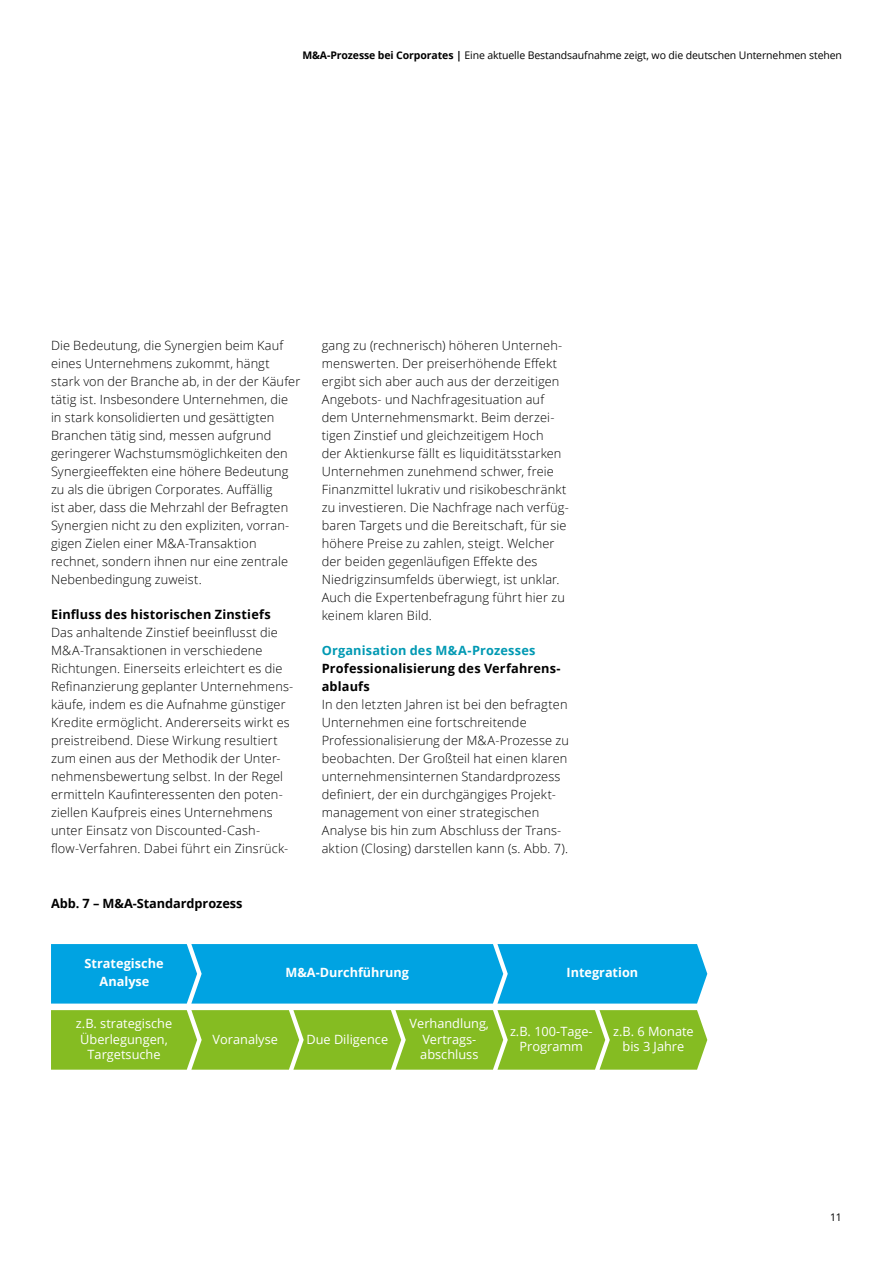
<style>
.page{position:relative;width:893px;height:1263px;background:#fff}
.page>*{position:absolute;margin:0;border:0;box-sizing:border-box;transform-origin:0 0}
.t1{font:300 12.75px/18px "Open Sans";letter-spacing:.01em;color:#000}
.t2{font:12.75px/15.3px "Open Sans";color:#fff;text-align:center}
.t3{font:700 12.75px/18px "Open Sans";letter-spacing:.01em;color:#000}
.t4{font:700 12.75px/18px "Open Sans";color:#fff;text-align:center}
.t5{font:700 12.75px "Open Sans";letter-spacing:.01em;color:#0099b3}
.t6{font:10.5px "Open Sans";letter-spacing:-.01em;color:#000}
.s1{font-weight:700}
</style>
<div class="page">
<div style="left:51px;top:944px;width:656px;height:59px;background:#00a3e2"></div>
<svg style="left:51px;top:1010px;width:656px;height:60px;background:#8abf2c"></svg>
<p class="t6" style="left:302px;top:48px;width:541px"><span class="s1">M&amp;A-Prozesse bei Corporates |</span> Eine aktuelle Bestandsaufnahme zeigt, wo die deutschen Unternehmen stehen</p>
<p class="t1" style="left:51px;top:336px;width:251px">Die Bedeutung, die Synergien beim Kauf eines Unternehmens zukommt, hängt stark von der Branche ab, in der der Käufer tätig ist. Insbesondere Unternehmen, die in stark konsolidierten und gesättigten Branchen tätig sind, messen aufgrund geringerer Wachstumsmöglichkeiten den Synergieeffekten eine höhere Bedeutung zu als die übrigen Corporates. Auffällig<br>ist aber, dass die Mehrzahl der Befragten Synergien nicht zu den expliziten, vorran&shy;gigen Zielen einer M&amp;A-Transaktion rechnet, sondern ihnen nur eine zentrale Nebenbedingung zuweist.</p>
<p class="t3" style="left:51px;top:605px;width:221px">Einfluss des historischen Zinstiefs</p>
<p class="t1" style="left:51px;top:623px;width:244px">Das anhaltende Zinstief beeinflusst die M&amp;A-Transaktionen in verschiedene Richtungen. Einerseits erleichtert es die Refinanzierung geplanter Unternehmens&shy;käufe, indem es die Aufnahme günstiger Kredite ermöglicht. Andererseits wirkt es preistreibend. Diese Wirkung resultiert zum einen aus der Methodik der Unter&shy;nehmensbewertung selbst. In der Regel ermitteln Kaufinteressenten den poten&shy;ziellen Kaufpreis eines Unternehmens unter Einsatz von Discounted-Cash&shy;flow-Verfahren. Dabei führt ein Zinsrück-</p>
<p class="t3" style="left:51px;top:894px;width:193px">Abb. 7 – M&amp;A-Standardprozess</p>
<p class="t1" style="left:322px;top:336px;width:249px">gang zu (rechnerisch) höheren Unterneh&shy;menswerten. Der preiserhöhende Effekt ergibt sich aber auch aus der derzeitigen Angebots- und Nachfragesituation auf dem Unternehmensmarkt. Beim derzei&shy;tigen Zinstief und gleichzeitigem Hoch<br>der Aktienkurse fällt es liquiditätsstarken Unternehmen zunehmend schwer, freie Finanzmittel lukrativ und risikobeschränkt zu investieren. Die Nachfrage nach verfüg&shy;baren Targets und die Bereitschaft, für sie höhere Preise zu zahlen, steigt. Welcher der beiden gegenläufigen Effekte des Niedrigzinsumfelds überwiegt, ist unklar.<br>Auch die Expertenbefragung führt hier zu keinem klaren Bild.</p>
<p class="t5" style="left:322px;top:641px;width:215px">Organisation des M&amp;A-Prozesses</p>
<p class="t3" style="left:322px;top:659px;width:240px">Professionalisierung des Verfahrens&shy;ablaufs</p>
<p class="t1" style="left:322px;top:695px;width:249px">In den letzten Jahren ist bei den befragten Unternehmen eine fortschreitende Professionalisierung der M&amp;A-Prozesse zu beobachten. Der Großteil hat einen klaren unternehmensinternen Standardprozess definiert, der ein durchgängiges Projekt&shy;management von einer strategischen Analyse bis hin zum Abschluss der Trans&shy;aktion (Closing) darstellen kann (s. Abb. 7).</p>
<p class="t4" style="left:85px;top:954px;width:81px">Strategische<br>Analyse</p>
<p class="t2" style="left:76px;top:1016px;width:98px">z.B. strategische<br>Überlegungen,<br>Targetsuche</p>
<p class="t2" style="left:410px;top:1016px;width:81px">Verhandlung,<br>Vertrags&shy;abschluss</p>
<p class="t2" style="left:510px;top:1023px;width:84px">z.B. 100-Tage-<br>Programm</p>
<p class="t2" style="left:613px;top:1023px;width:82px">z.B. 6 Monate bis 3 Jahre</p>
<p class="t4" style="left:285px;top:963px;width:125px">M&amp;A-Durchführung</p>
<p class="t4" style="left:567px;top:963px;width:73px">Integration</p>
<p class="t2" style="left:213px;top:1031px;width:67px">Voranalyse</p>
<p class="t2" style="left:306px;top:1031px;width:83px">Due Diligence</p>
<p class="t6" style="left:830px;top:1210px;width:13px">11</p>
</div>
